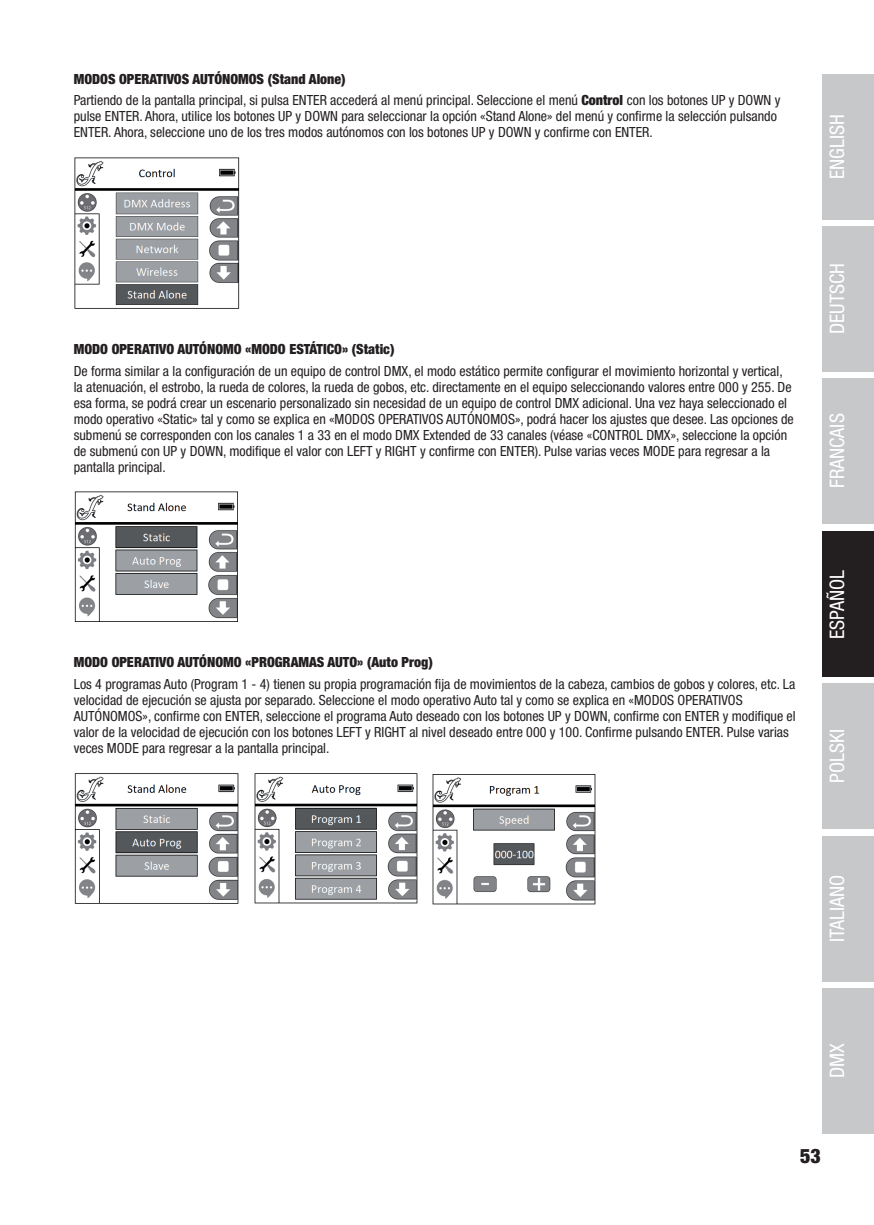
<style>
.page{position:relative;width:874px;height:1225px;background:#fff}
.page>*{position:absolute;margin:0;border:0;box-sizing:border-box;transform-origin:0 0}
.t1{font:condensed 20px "Helvetica Neue LT Std";color:#fff}
.t2{font:900 condensed 20px "Helvetica Neue LT Std";color:#231f20}
.t3{font:condensed 14px/16px "Helvetica Neue LT Pro";color:#231f20}
.t4{font:900 condensed 14px "Helvetica Neue LT Pro";color:#231f20}
.s1{font-weight:900}
</style>
<div class="page">
<div style="left:821px;top:988px;width:52px;height:146px;background:#c7c8ca"></div>
<div style="left:821px;top:74px;width:52px;height:145px;background:#c7c8ca"></div>
<div style="left:821px;top:226px;width:52px;height:145px;background:#c7c8ca"></div>
<div style="left:821px;top:378px;width:52px;height:146px;background:#c7c8ca"></div>
<div style="left:821px;top:531px;width:52px;height:146px;background:#231f20"></div>
<div style="left:821px;top:683px;width:52px;height:146px;background:#c7c8ca"></div>
<div style="left:821px;top:836px;width:52px;height:145px;background:#c7c8ca"></div>
<img style="left:74px;top:157px;width:166px;height:152px">
<img style="left:74px;top:491px;width:164px;height:131px">
<img style="left:74px;top:773px;width:165px;height:131px">
<img style="left:254px;top:773px;width:164px;height:131px">
<img style="left:432px;top:774px;width:164px;height:131px">
<p class="t3" style="left:74px;top:68px;width:707px;line-height:21.6px"><span class="s1">MODOS OPERATIVOS AUTÓNOMOS (Stand Alone)<br></span>Partiendo de la pantalla principal, si pulsa ENTER accederá al menú principal. Seleccione el menú <span class="s1">Control</span> con los botones UP y DOWN y</p>
<p class="t3" style="left:74px;top:108px;width:704px">pulse ENTER. Ahora, utilice los botones UP y DOWN para seleccionar la opción «Stand Alone» del menú y confirme la selección pulsando<br>ENTER. Ahora, seleccione uno de los tres modos autónomos con los botones UP y DOWN y confirme con ENTER.</p>
<h1 class="t1" style="left:824px;top:179px;width:66px;rotate:-90deg">ENGLISH</h1>
<p class="t4" style="left:74px;top:341px;width:322px">MODO OPERATIVO AUTÓNOMO «MODO ESTÁTICO» (Static)</p>
<p class="t3" style="left:74px;top:363px;width:721px">De forma similar a la configuración de un equipo de control DMX, el modo estático permite configurar el movimiento horizontal y vertical, la atenuación, el estrobo, la rueda de colores, la rueda de gobos, etc. directamente en el equipo seleccionando valores entre 000 y 255. De esa forma, se podrá crear un escenario personalizado sin necesidad de un equipo de control DMX adicional. Una vez haya seleccionado el modo operativo «Static» tal y como se explica en «MODOS OPERATIVOS AUTÓNOMOS», podrá hacer los ajustes que desee. Las opciones de submenú se corresponden con los canales 1 a 33 en el modo DMX Extended de 33 canales (véase «CONTROL DMX», seleccione la opción de submenú con UP y DOWN, modifique el valor con LEFT y RIGHT y confirme con ENTER). Pulse varias veces MODE para regresar a la pantalla principal.</p>
<h1 class="t1" style="left:824px;top:334px;width:73px;rotate:-90deg">DEUTSCH</h1>
<h1 class="t1" style="left:824px;top:488px;width:76px;rotate:-90deg">FRANCAIS</h1>
<p class="t4" style="left:74px;top:653px;width:360px">MODO OPERATIVO AUTÓNOMO «PROGRAMAS AUTO» (Auto Prog)</p>
<p class="t3" style="left:74px;top:675px;width:723px">Los 4 programas Auto (Program 1 - 4) tienen su propia programación fija de movimientos de la cabeza, cambios de gobos y colores, etc. La velocidad de ejecución se ajusta por separado. Seleccione el modo operativo Auto tal y como se explica en «MODOS OPERATIVOS AUTÓNOMOS», confirme con ENTER, seleccione el programa Auto deseado con los botones UP y DOWN, confirme con ENTER y modifique el valor de la velocidad de ejecución con los botones LEFT y RIGHT al nivel deseado entre 000 y 100. Confirme pulsando ENTER. Pulse varias veces MODE para regresar a la pantalla principal.</p>
<h1 class="t1" style="left:825px;top:639px;width:71px;rotate:-90deg">ESPAÑOL</h1>
<h1 class="t1" style="left:825px;top:783px;width:55px;rotate:-90deg">POLSKI</h1>
<h1 class="t1" style="left:825px;top:942px;width:69px;rotate:-90deg">ITALIANO</h1>
<h1 class="t1" style="left:825px;top:1078px;width:36px;rotate:-90deg">DMX</h1>
<h1 class="t2" style="left:799px;top:1143px;width:22px">53</h1>
</div>
